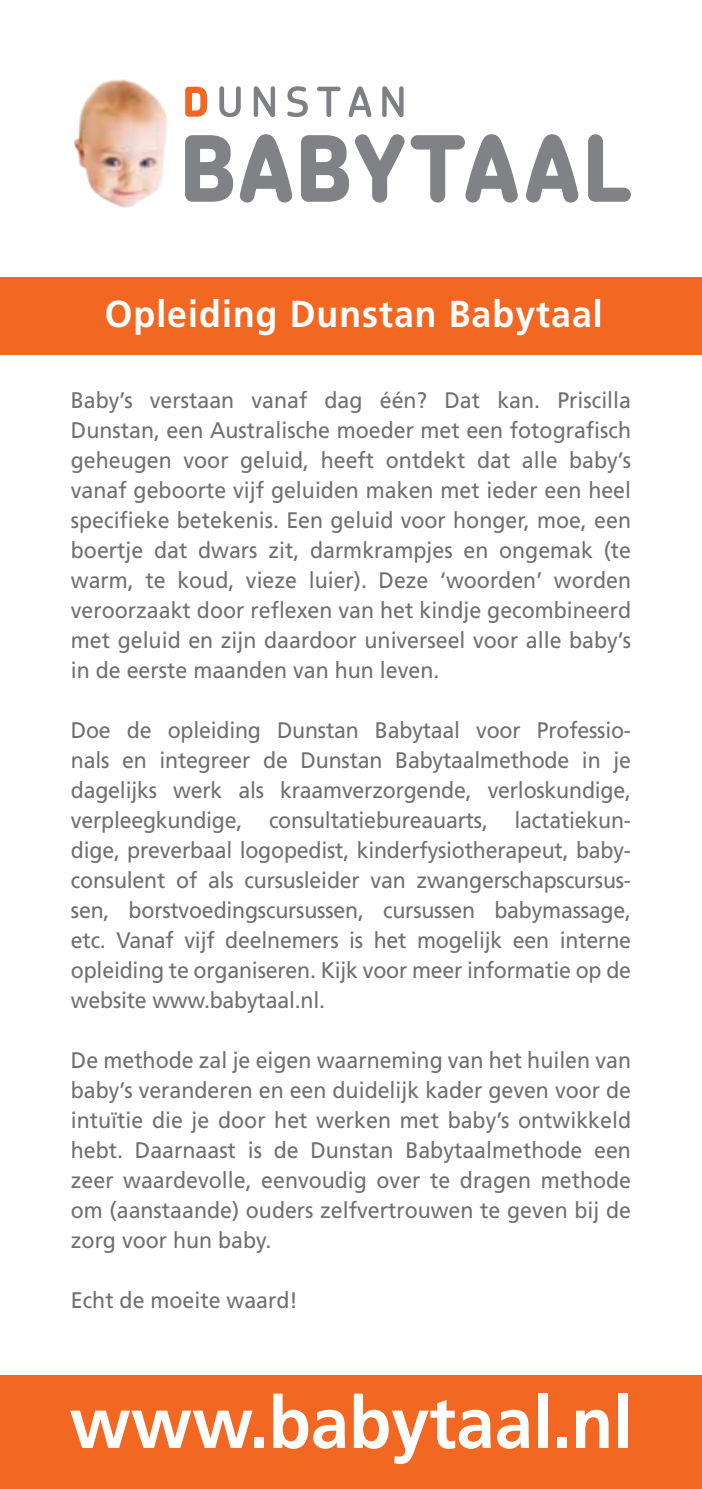
<style>
.page{position:relative;width:702px;height:1489px;background:#fff}
.page>*{position:absolute;margin:0;border:0;box-sizing:border-box;transform-origin:0 0}
.t1{font:700 72.5px "Frutiger";color:#fff;scale:.95 1}
.t2{font:700 37.5px "Frutiger";letter-spacing:.03em;color:#fff;scale:.95 1}
.t3{font:22.5px/30px "Frutiger";color:#6f7072;text-align:justify;scale:.95 1}
</style>
<div class="page">
<div style="left:0;top:1375px;width:702px;height:113px;background:#f26722"></div>
<div style="left:0;top:277px;width:702px;height:77px;background:#f26722"></div>
<svg style="left:185px;top:135px;width:48px;height:67px"></svg>
<svg style="left:240px;top:134px;width:53px;height:68px"></svg>
<svg style="left:301px;top:135px;width:48px;height:67px"></svg>
<svg style="left:355px;top:134px;width:49px;height:68px"></svg>
<svg style="left:410px;top:134px;width:108px;height:68px"></svg>
<svg style="left:526px;top:134px;width:53px;height:68px"></svg>
<svg style="left:588px;top:134px;width:42px;height:68px"></svg>
<img style="left:74px;top:79px;width:94px;height:129px">
<svg style="left:185px;top:87px;width:22px;height:30px"></svg>
<svg style="left:219px;top:86px;width:22px;height:31px"></svg>
<svg style="left:254px;top:86px;width:21px;height:31px"></svg>
<svg style="left:287px;top:86px;width:21px;height:31px"></svg>
<svg style="left:317px;top:87px;width:23px;height:30px"></svg>
<svg style="left:348px;top:86px;width:24px;height:31px"></svg>
<svg style="left:382px;top:86px;width:21px;height:31px"></svg>
<h2 class="t2" style="left:105px;top:292px;width:526px">Opleiding Dunstan Babytaal</h2>
<p class="t3" style="left:71px;top:385px;width:591px">Baby’s verstaan vanaf dag één? Dat kan. Priscilla Dunstan, een Australische moeder met een fotografisch geheugen voor geluid, heeft ontdekt dat alle baby’s vanaf geboorte vijf geluiden maken met ieder een heel specifieke betekenis. Een geluid voor honger, moe, een boertje dat dwars zit, darmkrampjes en ongemak (te warm, te koud, vieze luier). Deze ‘woorden’ worden veroorzaakt door reflexen van het kindje gecombineerd met geluid en zijn daardoor universeel voor alle baby’s in de eerste maanden van hun leven.</p>
<p class="t3" style="left:71px;top:715px;width:591px">Doe de opleiding Dunstan Babytaal voor Professio&shy;nals en integreer de Dunstan Babytaalmethode in je dagelijks werk als kraamverzorgende, verloskundige, verpleegkundige, consultatiebureauarts, lactatiekun&shy;dige, preverbaal logopedist, kinderfysiotherapeut, baby&shy;consulent of als cursusleider van zwangerschapscursus&shy;sen, borstvoedingscursussen, cursussen babymassage, etc. Vanaf vijf deelnemers is het mogelijk een interne opleiding te organiseren. Kijk voor meer informatie op de website www.babytaal.nl.</p>
<p class="t3" style="left:71px;top:1045px;width:591px">De methode zal je eigen waarneming van het huilen van baby’s veranderen en een duidelijk kader geven voor de intuïtie die je door het werken met baby’s ontwikkeld hebt. Daarnaast is de Dunstan Babytaalmethode een zeer waardevolle, eenvoudig over te dragen methode om (aanstaande) ouders zelfvertrouwen te geven bij de zorg voor hun baby.</p>
<p class="t3" style="left:71px;top:1285px;width:240px">Echt de moeite waard!</p>
<h1 class="t1" style="left:69px;top:1379px;width:594px">www.babytaal.nl</h1>
</div>
